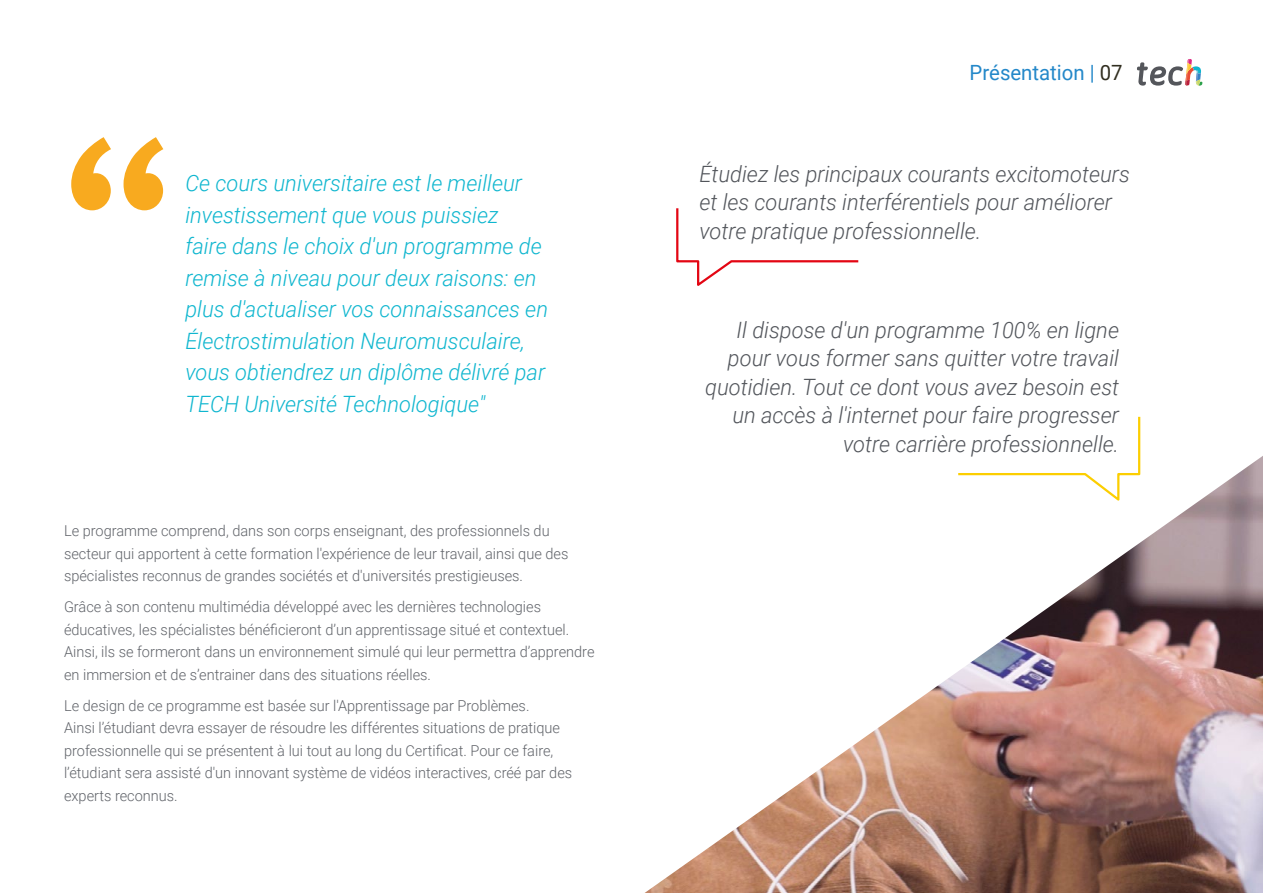
<style>
.page{position:relative;width:1263px;height:893px;background:#fff}
.page>*{position:absolute;margin:0;border:0;box-sizing:border-box;transform-origin:0 0}
.t1{font:italic 300 22.5px/28.5px "Roboto";color:#52555b;text-align:right}
.t2{font:italic 300 22.5px/31.5px "Roboto";color:#0fb6cf}
.t3{font:21px "Roboto";color:#2488c9}
.t4{font:300 15px/22.5px "Roboto";color:#61646a}
.s1{color:#312e20}
</style>
<div class="page">
<svg style="left:71px;top:137px;width:92px;height:73px"></svg>
<svg style="left:1138px;top:416px;width:3px;height:40px"></svg>
<img style="left:645px;top:456px;width:618px;height:437px">
<svg style="left:676px;top:208px;width:183px;height:78px"></svg>
<svg style="left:1137px;top:59px;width:65px;height:27px"></svg>
<p class="t2" style="left:185px;top:167px;width:364px">Ce cours universitaire est le meilleur investissement que vous puissiez<br>faire dans le choix d'un programme de remise à niveau pour deux raisons: en plus d'actualiser vos connaissances en Électrostimulation Neuromusculaire, vous obtiendrez un diplôme délivré par TECH Université Technologique"</p>
<p class="t4" style="left:64px;top:519px;width:506px">Le programme comprend, dans son corps enseignant, des professionnels du secteur qui apportent à cette formation l'expérience de leur travail, ainsi que des spécialistes reconnus de grandes sociétés et d'universités prestigieuses.</p>
<p class="t4" style="left:64px;top:595px;width:532px">Grâce à son contenu multimédia développé avec les dernières technologies éducatives, les spécialistes bénéficieront d’un apprentissage situé et contextuel.<br>Ainsi, ils se formeront dans un environnement simulé qui leur permettra d’apprendre en immersion et de s’entrainer dans des situations réelles.</p>
<p class="t4" style="left:64px;top:693px;width:510px">Le design de ce programme est basée sur l'Apprentissage par Problèmes.<br>Ainsi l’étudiant devra essayer de résoudre les différentes situations de pratique professionnelle qui se présentent à lui tout au long du Certificat. Pour ce faire, l’étudiant sera assisté d'un innovant système de vidéos interactives, créé par des experts reconnus.</p>
<h2 class="t3" style="left:970px;top:57px;width:155px">Présentation | <span class="s1">07</span></h2>
<h1 class="t1" style="left:699px;top:159px;width:432px;text-align:left">Étudiez les principaux courants excitomoteurs et les courants interférentiels pour améliorer votre pratique professionnelle.</h1>
<h1 class="t1" style="left:705px;top:315px;width:415px">Il dispose d'un programme 100% en ligne pour vous former sans quitter votre travail quotidien. Tout ce dont vous avez besoin est un accès à l'internet pour faire progresser votre carrière professionnelle.</h1>
</div>
